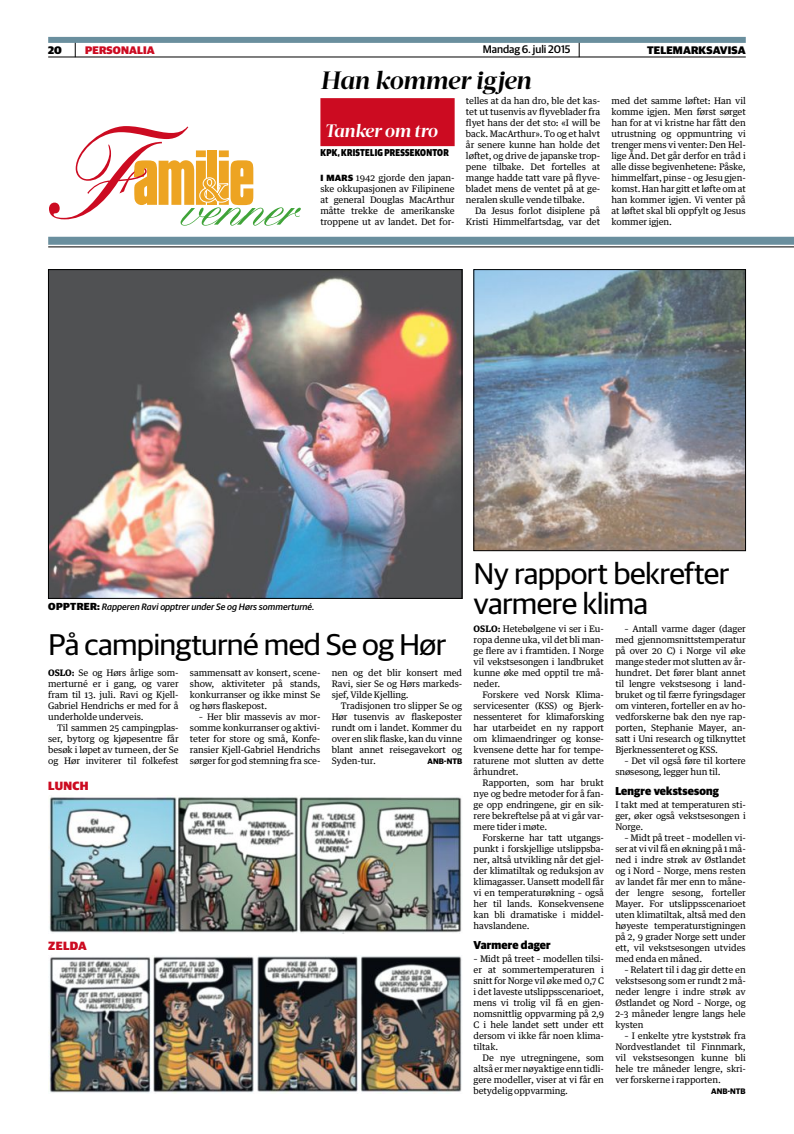
<style>
.page{position:relative;width:794px;height:1134px;background:#fff}
.page>*{position:absolute;margin:0;border:0;box-sizing:border-box;transform-origin:0 0}
.t1{font:30px/30px "Guardian Sans";letter-spacing:-.02em;color:#000;scale:1.05 1}
.t2{font:italic 700 25px "Acta Headline";letter-spacing:-.02em;color:#000}
.t3{font:italic 700 18px "Acta Headline";letter-spacing:-.02em;color:#fff}
.t4{font:900 12px "Guardian Sans";letter-spacing:.025em;color:#cc0b21}
.t5{font:900 11.5px "Guardian Sans";letter-spacing:.005em;color:#000;scale:.95 1}
.t6{font:900 11px "Guardian Sans";letter-spacing:.01em;color:#000}
.t7{font:500 11px "Guardian Sans";color:#000}
.t8{font:900 11px "Guardian Sans";letter-spacing:.01em;color:#cc0b21}
.t9{font:900 10px "Guardian Sans";letter-spacing:.03em;color:#000;scale:.8 1}
.t10{font:italic 500 9.3px "Guardian Sans";letter-spacing:.005em;color:#000}
.t11{font:9px/11px "Guardian Text Egyp";letter-spacing:-.01em;color:#000;text-align:justify}
.t12{font:700 8px "Guardian Sans";color:#000}
.s1{font-family:"Guardian Sans";font-weight:900}
.s2{font-weight:900;font-style:normal;font-size:10.2px}
.s3{font-weight:700}
</style>
<div class="page">
<svg style="left:75px;top:43px;width:1px;height:14px"></svg>
<svg style="left:579px;top:43px;width:1px;height:14px"></svg>
<hr style="left:48px;top:57px;width:698px;height:1px;background:#000">
<div style="left:48px;top:37px;width:698px;height:6px;background:#6a8f9e"></div>
<svg style="left:49px;top:126px;width:252px;height:100px"></svg>
<img style="left:49px;top:956px;width:413px;height:138px">
<img style="left:48px;top:797px;width:414px;height:136px">
<img style="left:50px;top:271px;width:410px;height:326px">
<div style="left:48px;top:269px;width:414px;height:330px;border:1px solid #000"></div>
<div style="left:320px;top:98px;width:134px;height:48px;background:#cc0b21"></div>
<div style="left:48px;top:237px;width:746px;height:8px;background:#6a8f9e"></div>
<hr style="left:48px;top:247px;width:746px;height:1px;background:#000">
<img style="left:475px;top:271px;width:269px;height:278px">
<div style="left:473px;top:269px;width:273px;height:282px;border:1px solid #000"></div>
<p class="t6" style="left:48px;top:41px;width:15px">20</p>
<p class="t8" style="left:85px;top:41px;width:71px">PERSONALIA</p>
<p class="t7" style="left:482px;top:41px;width:89px">Mandag 6. juli 2015</p>
<p class="t6" style="left:647px;top:41px;width:100px">TELEMARKSAVISA</p>
<h2 class="t2" style="left:320px;top:65px;width:212px">Han kommer igjen</h2>
<h3 class="t3" style="left:325px;top:120px;width:114px">Tanker om tro</h3>
<p class="t9" style="left:320px;top:145px;width:162px">KPK, KRISTELIG PRESSEKONTOR</p>
<p class="t11" style="left:320px;top:172px;width:136px"><span class="s1">I MARS</span> 1942 gjorde den japan&shy;ske okkupasjonen av Filipinene at general Douglas MacArthur måtte trekke de amerikanske troppene ut av landet. Det for-</p>
<p class="t11" style="left:466px;top:95px;width:136px">telles at da han dro, ble det kas&shy;tet ut tusenvis av flyveblader fra flyet hans der det sto: «I will be back. MacArthur». To og et halvt år senere kunne han holde det løftet, og drive de japanske trop&shy;pene tilbake. Det fortelles at mange hadde tatt vare på flyve&shy;bladet mens de ventet på at ge&shy;neralen skulle vende tilbake.</p>
<p class="t11" style="left:466px;top:204px;width:136px;text-align:right">Da Jesus forlot disiplene på<br>Kristi Himmelfartsdag, var det</p>
<p class="t11" style="left:611px;top:94px;width:136px">med det samme løftet: Han vil komme igjen. Men først sørget han for at vi kristne har fått den utrustning og oppmuntring vi trenger mens vi venter: Den Hel&shy;lige Ånd. Det går derfor en tråd i alle disse begivenhetene: Påske, himmelfart, pinse – og Jesu gjen&shy;komst. Han har gitt et løfte om at han kommer igjen. Vi venter på at løftet skal bli oppfylt og Jesus kommer igjen.</p>
<p class="t10" style="left:48px;top:600px;width:268px"><span class="s2">OPPTRER:</span> Rapperen Ravi opptrer under Se og Hørs sommerturné.</p>
<h1 class="t1" style="left:48px;top:627px;width:381px">På campingturné med Se og Hør</h1>
<p class="t11" style="left:48px;top:667px;width:132px"><span class="s3">OSLO:</span> Se og Hørs årlige som&shy;merturné er i gang, og varer fram til 13. juli. Ravi og Kjell-Gabriel Hendrichs er med for å underholde underveis.</p>
<p class="t11" style="left:48px;top:721px;width:132px;text-indent:9px">Til sammen 25 campingplas&shy;ser, bytorg og kjøpesentre får besøk i løpet av turneen, der Se og Hør inviterer til folkefest</p>
<h3 class="t4" style="left:48px;top:776px;width:42px">LUNCH</h3>
<p class="t11" style="left:190px;top:666px;width:132px">sammensatt av konsert, scene&shy;show, aktiviteter på stands, konkurranser og ikke minst Se og hørs flaskepost.</p>
<p class="t11" style="left:190px;top:710px;width:132px;text-indent:9px">– Her blir massevis av mor&shy;somme konkurranser og aktivi&shy;teter for store og små, Konfe&shy;ransier Kjell-Gabriel Hendrichs sørger for god stemning fra sce-</p>
<p class="t11" style="left:332px;top:666px;width:132px">nen og det blir konsert med Ravi, sier Se og Hørs markeds&shy;sjef, Vilde Kjelling.</p>
<p class="t11" style="left:332px;top:699px;width:132px;text-indent:9px">Tradisjonen tro slipper Se og Hør tusenvis av flaskeposter rundt om i landet. Kommer du over en slik flaske, kan du vinne blant annet reisegavekort og Syden-tur.</p>
<p class="t12" style="left:427px;top:755px;width:36px">ANB-NTB</p>
<h3 class="t4" style="left:48px;top:937px;width:40px">ZELDA</h3>
<h1 class="t1" style="left:473px;top:557px;width:245px">Ny rapport bekrefter varmere klima</h1>
<p class="t11" style="left:473px;top:623px;width:132px"><span class="s3">OSLO:</span> Hetebølgene vi ser i Eu&shy;ropa denne uka, vil det bli man&shy;ge flere av i framtiden. I Norge vil vekstsesongen i landbruket kunne øke med opptil tre må&shy;neder.</p>
<p class="t11" style="left:473px;top:688px;width:132px;text-indent:9px">Forskere ved Norsk Klima&shy;servicesenter (KSS) og Bjerk&shy;nessenteret for klimaforsking har utarbeidet en ny rapport om klimaendringer og konse&shy;kvensene dette har for tempe&shy;raturene mot slutten av dette århundret.</p>
<p class="t11" style="left:473px;top:776px;width:132px;text-indent:9px">Rapporten, som har brukt nye og bedre metoder for å fan&shy;ge opp endringene, gir en sik&shy;rere bekreftelse på at vi går var&shy;mere tider i møte.</p>
<p class="t11" style="left:473px;top:831px;width:132px;text-indent:9px">Forskerne har tatt utgangs&shy;punkt i forskjellige utslippsba&shy;ner, altså utvikling når det gjel&shy;der klimatiltak og reduksjon av klimagasser. Uansett modell får vi en temperaturøkning – også her til lands. Konsekvensene kan bli dramatiske i middel&shy;havslandene.</p>
<p class="t5" style="left:473px;top:936px;width:83px">VARMERE DAGER</p>
<p class="t11" style="left:473px;top:953px;width:132px">– Midt på treet – modellen tilsi&shy;er at sommertemperaturen i snitt for Norge vil øke med 0,7 C i det laveste utslippsscenarioet, mens vi trolig vil få en gjen&shy;nomsnittlig oppvarming på 2,9<br>C i hele landet sett under ett dersom vi ikke får noen klima&shy;tiltak.</p>
<p class="t11" style="left:473px;top:1051px;width:132px;text-indent:9px">De nye utregningene, som altså er mer nøyaktige enn tidli&shy;gere modeller, viser at vi får en betydelig oppvarming.</p>
<p class="t11" style="left:615px;top:622px;width:132px;text-indent:9px">– Antall varme dager (dager med gjennomsnittstemperatur på over 20 C) i Norge vil øke mange steder mot slutten av år&shy;hundret. Det fører blant annet til lengre vekstsesong i land&shy;bruket og til færre fyringsdager om vinteren, forteller en av ho&shy;vedforskerne bak den nye rap&shy;porten, Stephanie Mayer, an&shy;satt i Uni research og tilknyttet Bjerknessenteret og KSS.</p>
<p class="t11" style="left:615px;top:754px;width:132px;text-indent:9px">– Det vil også føre til kortere snøsesong, legger hun til.</p>
<p class="t5" style="left:615px;top:782px;width:111px">LENGRE VEKSTSESONG</p>
<p class="t11" style="left:615px;top:799px;width:132px">I takt med at temperaturen sti&shy;ger, øker også vekstsesongen i Norge.</p>
<p class="t11" style="left:615px;top:831px;width:132px;text-indent:9px">– Midt på treet – modellen vi&shy;ser at vi vil få en økning på 1 må&shy;ned i indre strøk av Østlandet og i Nord – Norge, mens resten av landet får mer enn to måne&shy;der lengre sesong, forteller Mayer. For utslippsscenarioet uten klimatiltak, altså med den høyeste temperaturstigningen på 2, 9 grader Norge sett under ett, vil vekstsesongen utvides med enda en måned.</p>
<p class="t11" style="left:615px;top:963px;width:132px;text-indent:9px">– Relatert til i dag gir dette en vekstsesong som er rundt 2 må&shy;neder lengre i indre strøk av Østlandet og Nord – Norge, og 2–3 måneder lengre langs hele kysten</p>
<p class="t11" style="left:615px;top:1029px;width:132px;text-indent:9px">– I enkelte ytre kyststrøk fra Nordvestlandet til Finnmark, vil vekstsesongen kunne bli hele tre måneder lengre, skri&shy;ver forskerne i rapporten.</p>
<p class="t12" style="left:711px;top:1085px;width:36px">ANB-NTB</p>
</div>
